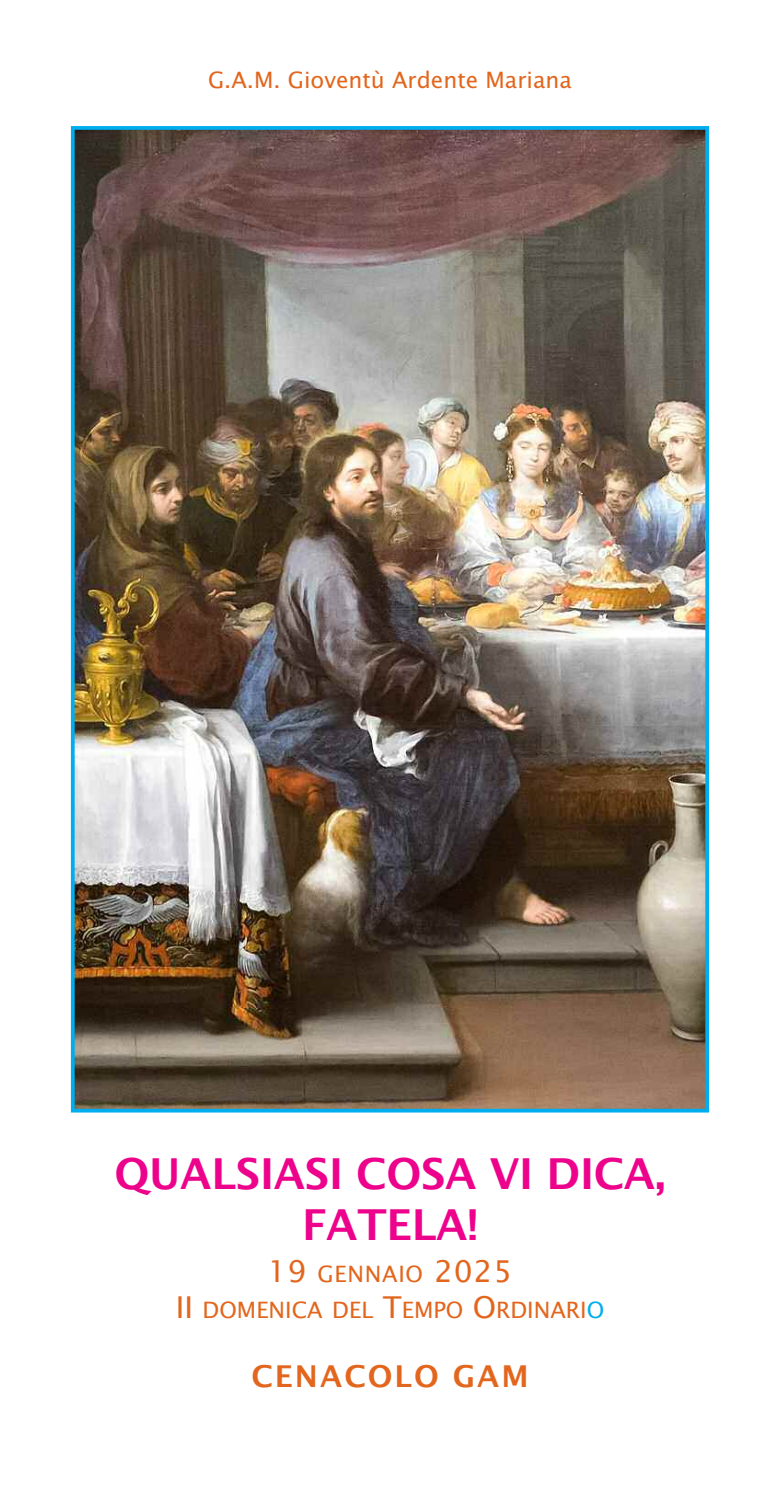
<style>
.page{position:relative;width:780px;height:1489px;background:#fff}
.page>*{position:absolute;margin:0;border:0;box-sizing:border-box;transform-origin:0 0}
.t1{font:600 42.5px/51px "Lucida Sans";letter-spacing:-.005em;color:#ed028c;text-align:center}
.t2{font:600 30px "Lucida Sans";letter-spacing:.07em;color:#e2661d}
.t3{font:22.5px/36px "Lucida Sans";color:#e2661d;text-align:center}
.s1{font-size:30px}
.s2{color:#00aeef}
</style>
<div class="page">
<img style="left:76px;top:131px;width:628px;height:976px">
<div style="left:71px;top:126px;width:638px;height:986px;border:4px solid #00aeef"></div>
<p class="t3" style="left:208px;top:62px;width:365px">G.A.M. Gioventù Ardente Mariana</p>
<h1 class="t1" style="left:114px;top:1149px;width:552px">QUALSIASI COSA VI DICA,<br>FATELA!</h1>
<p class="t3" style="left:176px;top:1255px;width:430px"><span class="s1">19</span> GENNAIO <span class="s1">2025<br>II</span> DOMENICA DEL <span class="s1">T</span>EMPO <span class="s1">O</span>RDINARI<span class="s2">O</span></p>
<h2 class="t2" style="left:251px;top:1358px;width:279px">CENACOLO GAM</h2>
</div>
